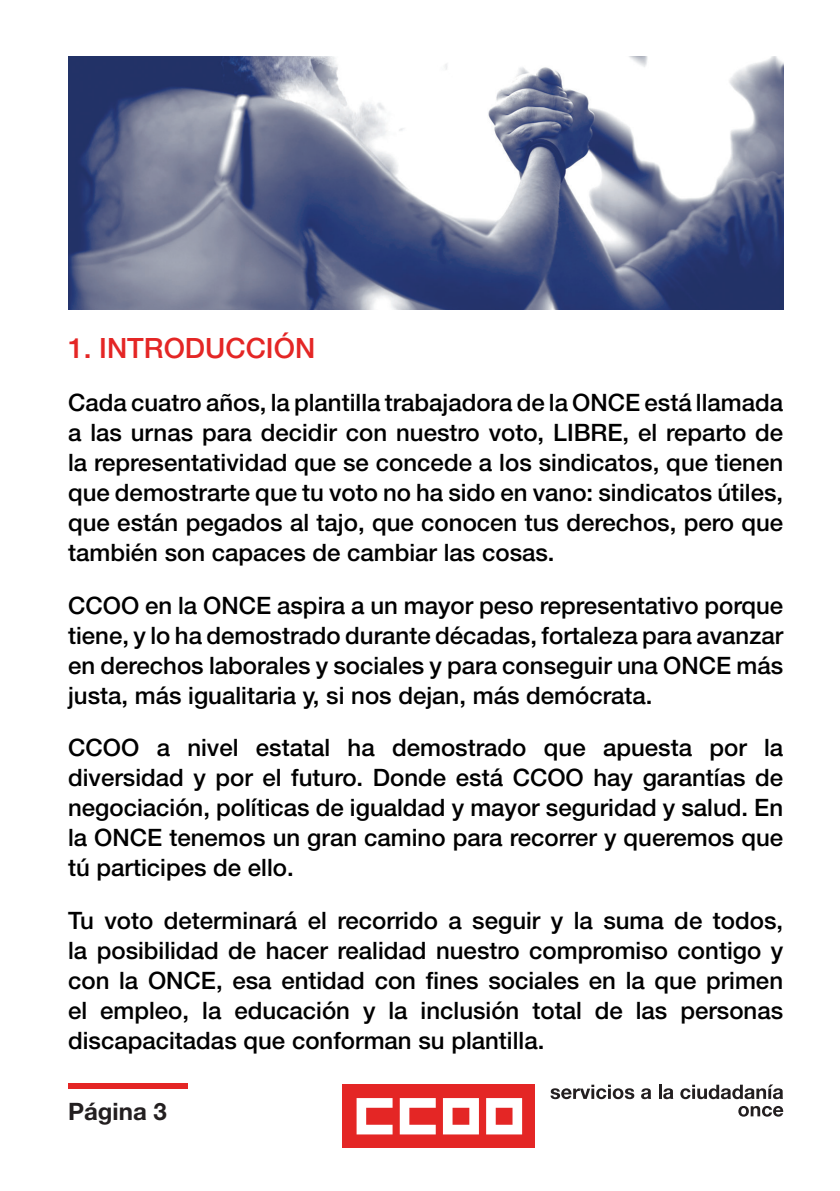
<style>
.page{position:relative;width:840px;height:1191px;background:#fff}
.page>*{position:absolute;margin:0;border:0;box-sizing:border-box;transform-origin:0 0}
.Índice{font:500 28px "Helvetica Neue LT Std";color:#e42625}
.t1{font:500 24px/30px "Helvetica Neue LT Std";color:#000;text-align:justify}
.t2{font:700 24px "Helvetica Neue LT Std";color:#231f20}
</style>
<div class="page">
<div style="left:68px;top:1083px;width:119px;height:6px;background:#e42625"></div>
<div style="left:342px;top:1084px;width:192px;height:64px;background:#e42625"></div>
<svg style="left:356px;top:1098px;width:36px;height:36px"></svg>
<svg style="left:399px;top:1098px;width:36px;height:36px"></svg>
<svg style="left:443px;top:1098px;width:35px;height:36px"></svg>
<svg style="left:486px;top:1098px;width:36px;height:36px"></svg>
<svg style="left:550px;top:1084px;width:84px;height:15px"></svg>
<svg style="left:641px;top:1088px;width:9px;height:11px"></svg>
<hr style="left:658px;top:1084px;width:3px;height:15px;background:#231f20">
<svg style="left:663px;top:1088px;width:10px;height:11px"></svg>
<svg style="left:680px;top:1084px;width:102px;height:15px"></svg>
<svg style="left:738px;top:1106px;width:45px;height:10px"></svg>
<img style="left:68px;top:57px;width:714px;height:253px">
<p class="Índice" style="left:68px;top:331px;width:248px">1. INTRODUCCIÓN</p>
<p class="t1" style="left:68px;top:387px;width:716px">Cada cuatro años, la plantilla trabajadora de la ONCE está llamada a las urnas para decidir con nuestro voto, LIBRE, el reparto de la representatividad que se concede a los sindicatos, que tienen que demostrarte que tu voto no ha sido en vano: sindicatos útiles, que están pegados al tajo, que conocen tus derechos, pero que también son capaces de cambiar las cosas.</p>
<p class="t1" style="left:68px;top:590px;width:716px">CCOO en la ONCE aspira a un mayor peso representativo porque tiene, y lo ha demostrado durante décadas, fortaleza para avanzar en derechos laborales y sociales y para conseguir una ONCE más justa, más igualitaria y, si nos dejan, más demócrata.</p>
<p class="t1" style="left:68px;top:732px;width:716px">CCOO a nivel estatal ha demostrado que apuesta por la diversidad y por el futuro. Donde está CCOO hay garantías de negociación, políticas de igualdad y mayor seguridad y salud. En la ONCE tenemos un gran camino para recorrer y queremos que tú participes de ello.</p>
<p class="t1" style="left:68px;top:905px;width:716px">Tu voto determinará el recorrido a seguir y la suma de todos, la posibilidad de hacer realidad nuestro compromiso contigo y con la ONCE, esa entidad con fines sociales en la que primen el empleo, la educación y la inclusión total de las personas discapacitadas que conforman su plantilla.</p>
<p class="t2" style="left:68px;top:1097px;width:100px">Página 3</p>
</div>
